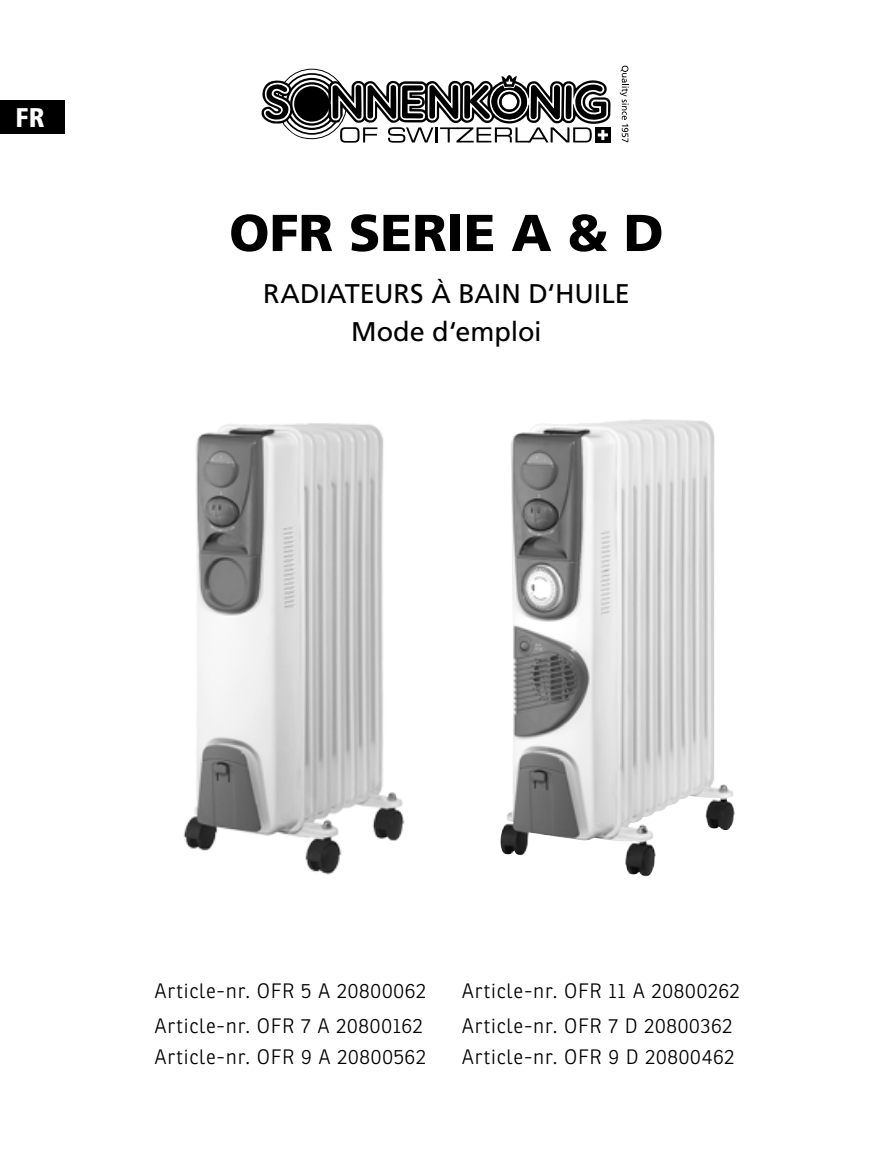
<style>
.page{position:relative;width:893px;height:1149px;background:#fff}
.page>*{position:absolute;margin:0;border:0;box-sizing:border-box;transform-origin:0 0}
.t1{font:900 51.75px "Frutiger LT Std";color:#000}
.t2{font:27px/38.7px "Frutiger LT Std";color:#000;text-align:center}
.t3{font:900 condensed 27px "Frutiger LT Std";color:#fff}
.t4{font:300 20.25px/34.2px "Ronnia";letter-spacing:.04em;color:#000}
</style>
<div class="page">
<div style="left:0;top:100px;width:64px;height:34px;background:#000"></div>
<svg style="left:620px;top:66px;width:9px;height:76px"></svg>
<svg style="left:261px;top:69px;width:349px;height:74px"></svg>
<img style="left:183px;top:423px;width:222px;height:452px">
<img style="left:500px;top:419px;width:234px;height:456px">
<h2 class="t3" style="left:15px;top:101px;width:31px">FR</h2>
<h1 class="t1" style="left:229px;top:201px;width:436px">OFR SERIE A &amp; D</h1>
<h2 class="t2" style="left:263px;top:274px;width:368px">RADIATEURS À BAIN D‘HUILE<br>Mode d‘emploi</h2>
<p class="t4" style="left:154px;top:973px;width:273px">Article-nr. OFR 5 A 20800062<br>Article-nr. OFR 7 A 20800162</p>
<p class="t4" style="left:154px;top:1039px;width:273px">Article-nr. OFR 9 A 20800562</p>
<p class="t4" style="left:462px;top:973px;width:279px">Article-nr. OFR 11 A 20800262<br>Article-nr. OFR 7 D 20800362</p>
<p class="t4" style="left:462px;top:1039px;width:274px">Article-nr. OFR 9 D 20800462</p>
</div>
